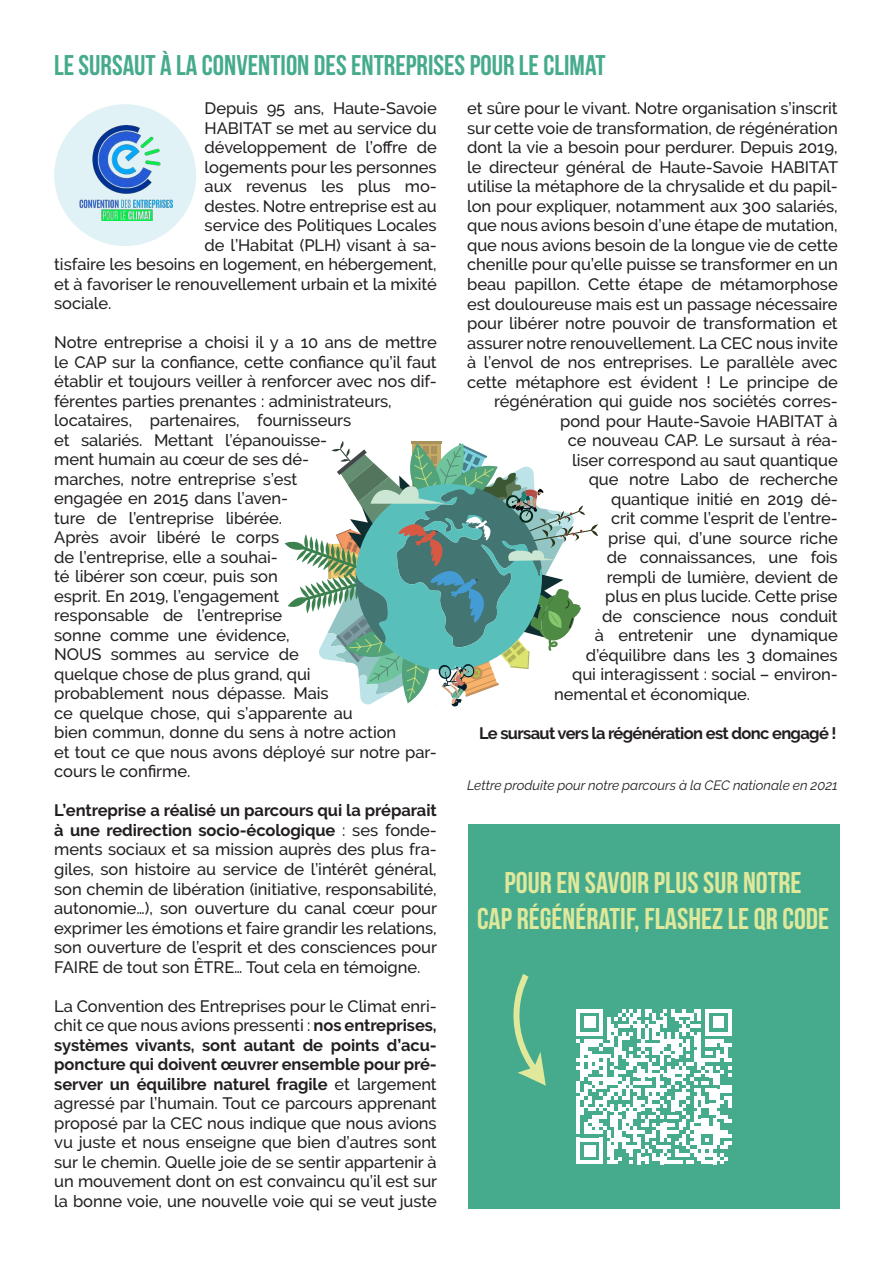
<style>
.page{position:relative;width:893px;height:1263px;background:#fff}
.page>*{position:absolute;margin:0;border:0;box-sizing:border-box;transform-origin:0 0}
.t1{font:700 30px "Bebas Neue";color:#dfe89b}
.t2{font:700 28.5px "Bebas Neue";color:#46ab8d}
.t3{font:500 16.5px/19.5px "Raleway";letter-spacing:-.005em;color:#231f20;text-align:justify}
.t4{font:700 16.5px "Raleway";letter-spacing:-.04em;color:#231f20}
.t5{font:italic 13.5px "Raleway";color:#231f20}
.s1{font-weight:700}
</style>
<div class="page">
<svg style="left:285px;top:441px;width:313px;height:266px"></svg>
<div style="left:54px;top:104px;width:142px;height:142px;background:#e0f2f5;border-radius:50%"></div>
<img style="left:79px;top:126px;width:94px;height:94px">
<div style="left:468px;top:824px;width:372px;height:385px;background:#46ab8d"></div>
<svg style="left:577px;top:1009px;width:155px;height:155px"></svg>
<svg style="left:513px;top:974px;width:33px;height:112px"></svg>
<p class="t2" style="left:54px;top:49px;width:553px">LE SURSAUT À LA CONVENTION DES ENTREPRISES POUR LE CLIMAT</p>
<p class="t3" style="left:205px;top:99px;width:234px">Depuis 95 ans, Haute-Savoie</p>
<p class="t3" style="left:205px;top:118px;width:234px">HABITAT se met au service du</p>
<p class="t3" style="left:205px;top:138px;width:234px">développement de l’offre de</p>
<p class="t3" style="left:205px;top:157px;width:234px">logements pour les personnes</p>
<p class="t3" style="left:205px;top:177px;width:234px">aux revenus les plus mo-</p>
<p class="t3" style="left:205px;top:196px;width:234px">destes. Notre entreprise est au</p>
<p class="t3" style="left:205px;top:216px;width:234px">service des Politiques Locales</p>
<p class="t3" style="left:205px;top:235px;width:234px">de l’Habitat (PLH) visant à sa-</p>
<p class="t3" style="left:54px;top:255px;width:384px">tisfaire les besoins en logement, en hébergement,</p>
<p class="t3" style="left:54px;top:274px;width:384px">et à favoriser le renouvellement urbain et la mixité</p>
<p class="t3" style="left:54px;top:294px;width:59px">sociale.</p>
<p class="t3" style="left:54px;top:333px;width:384px;text-align:left">Notre entreprise a choisi il y a 10 ans de mettre le CAP sur la confiance, cette confiance qu’il faut établir et toujours veiller à renforcer avec nos dif&shy;férentes parties prenantes : administrateurs, locataires, partenaires, fournisseurs<br>et salariés. Mettant l’épanouisse-<br>ment humain au cœur de ses dé-<br>marches, notre entreprise s’est<br>engagée en 2015 dans l’aven-<br>ture de l’entreprise libérée.<br>Après avoir libéré le corps<br>de l’entreprise, elle a souhai-<br>té libérer son cœur, puis son<br>esprit. En 2019, l’engagement<br>responsable de l’entreprise<br>sonne comme une évidence,<br>NOUS sommes au service de<br>quelque chose de plus grand, qui<br>probablement nous dépasse. Mais<br>ce quelque chose, qui s’apparente au<br>bien commun, donne du sens à notre action<br>et tout ce que nous avons déployé sur notre par&shy;cours le confirme.</p>
<p class="t3" style="left:54px;top:801px;width:384px"><span class="s1">L’entreprise a réalisé un parcours qui la préparait à une redirection socio-écologique</span> : ses fonde&shy;ments sociaux et sa mission auprès des plus fra&shy;giles, son histoire au service de l’intérêt général, son chemin de libération (initiative, responsabilité, autonomie…), son ouverture du canal cœur pour exprimer les émotions et faire grandir les relations, son ouverture de l’esprit et des consciences pour FAIRE de tout son ÊTRE… Tout cela en témoigne.</p>
<p class="t3" style="left:54px;top:996px;width:384px">La Convention des Entreprises pour le Climat enri&shy;chit ce que nous avions pressenti : <span class="s1">nos entreprises, systèmes vivants, sont autant de points d’acu&shy;poncture qui doivent œuvrer ensemble pour pré&shy;server un équilibre naturel fragile</span> et largement agressé par l’humain. Tout ce parcours apprenant proposé par la CEC nous indique que nous avions vu juste et nous enseigne que bien d’autres sont sur le chemin. Quelle joie de se sentir appartenir à un mouvement dont on est convaincu qu’il est sur la bonne voie, une nouvelle voie qui se veut juste</p>
<p class="t3" style="left:467px;top:99px;width:372px">et sûre pour le vivant. Notre organisation s’inscrit</p>
<p class="t3" style="left:467px;top:118px;width:372px">sur cette voie de transformation, de régénération</p>
<p class="t3" style="left:467px;top:138px;width:372px">dont la vie a besoin pour perdurer. Depuis 2019,</p>
<p class="t3" style="left:467px;top:157px;width:372px">le directeur général de Haute-Savoie HABITAT</p>
<p class="t3" style="left:467px;top:177px;width:372px">utilise la métaphore de la chrysalide et du papil-</p>
<p class="t3" style="left:467px;top:196px;width:372px">lon pour expliquer, notamment aux 300 salariés,</p>
<p class="t3" style="left:467px;top:216px;width:372px">que nous avions besoin d’une étape de mutation,</p>
<p class="t3" style="left:467px;top:235px;width:372px">que nous avions besoin de la longue vie de cette</p>
<p class="t3" style="left:467px;top:255px;width:372px">chenille pour qu’elle puisse se transformer en un</p>
<p class="t3" style="left:467px;top:274px;width:372px">beau papillon. Cette étape de métamorphose</p>
<p class="t3" style="left:467px;top:294px;width:372px">est douloureuse mais est un passage nécessaire</p>
<p class="t3" style="left:467px;top:313px;width:372px">pour libérer notre pouvoir de transformation et</p>
<p class="t3" style="left:467px;top:333px;width:372px">assurer notre renouvellement. La CEC nous invite</p>
<p class="t3" style="left:467px;top:352px;width:372px">à l’envol de nos entreprises. Le parallèle avec</p>
<p class="t3" style="left:467px;top:372px;width:372px">cette métaphore est évident ! Le principe de</p>
<p class="t3" style="left:494px;top:391px;width:345px">régénération qui guide nos sociétés corres-</p>
<p class="t3" style="left:560px;top:411px;width:279px">pond pour Haute-Savoie HABITAT à</p>
<p class="t3" style="left:568px;top:430px;width:272px">ce nouveau CAP. Le sursaut à réa-</p>
<p class="t3" style="left:572px;top:450px;width:267px">liser correspond au saut quantique</p>
<p class="t3" style="left:589px;top:469px;width:251px">que notre Labo de recherche</p>
<p class="t3" style="left:611px;top:489px;width:228px">quantique initié en 2019 dé-</p>
<p class="t3" style="left:611px;top:508px;width:228px">crit comme l’esprit de l’entre-</p>
<p class="t3" style="left:608px;top:528px;width:231px">prise qui, d’une source riche</p>
<p class="t3" style="left:607px;top:547px;width:232px">de connaissances, une fois</p>
<p class="t3" style="left:607px;top:567px;width:232px">rempli de lumière, devient de</p>
<p class="t3" style="left:605px;top:586px;width:234px">plus en plus lucide. Cette prise</p>
<p class="t3" style="left:602px;top:606px;width:237px">de conscience nous conduit</p>
<p class="t3" style="left:595px;top:625px;width:245px">à entretenir une dynamique</p>
<p class="t3" style="left:586px;top:645px;width:254px">d’équilibre dans les 3 domaines</p>
<p class="t3" style="left:572px;top:664px;width:267px">qui interagissent : social – environ-</p>
<p class="t3" style="left:554px;top:684px;width:197px">nemental et économique.</p>
<p class="t4" style="left:479px;top:723px;width:359px">Le sursaut vers la régénération est donc engagé !</p>
<p class="t5" style="left:467px;top:778px;width:372px">Lettre produite pour notre parcours à la CEC nationale en 2021</p>
<p class="t1" style="left:505px;top:866px;width:298px">POUR EN SAVOIR PLUS SUR NOTRE</p>
<p class="t1" style="left:477px;top:902px;width:354px">CAP RÉGÉNÉRATIF, FLASHEZ LE QR CODE</p>
</div>
